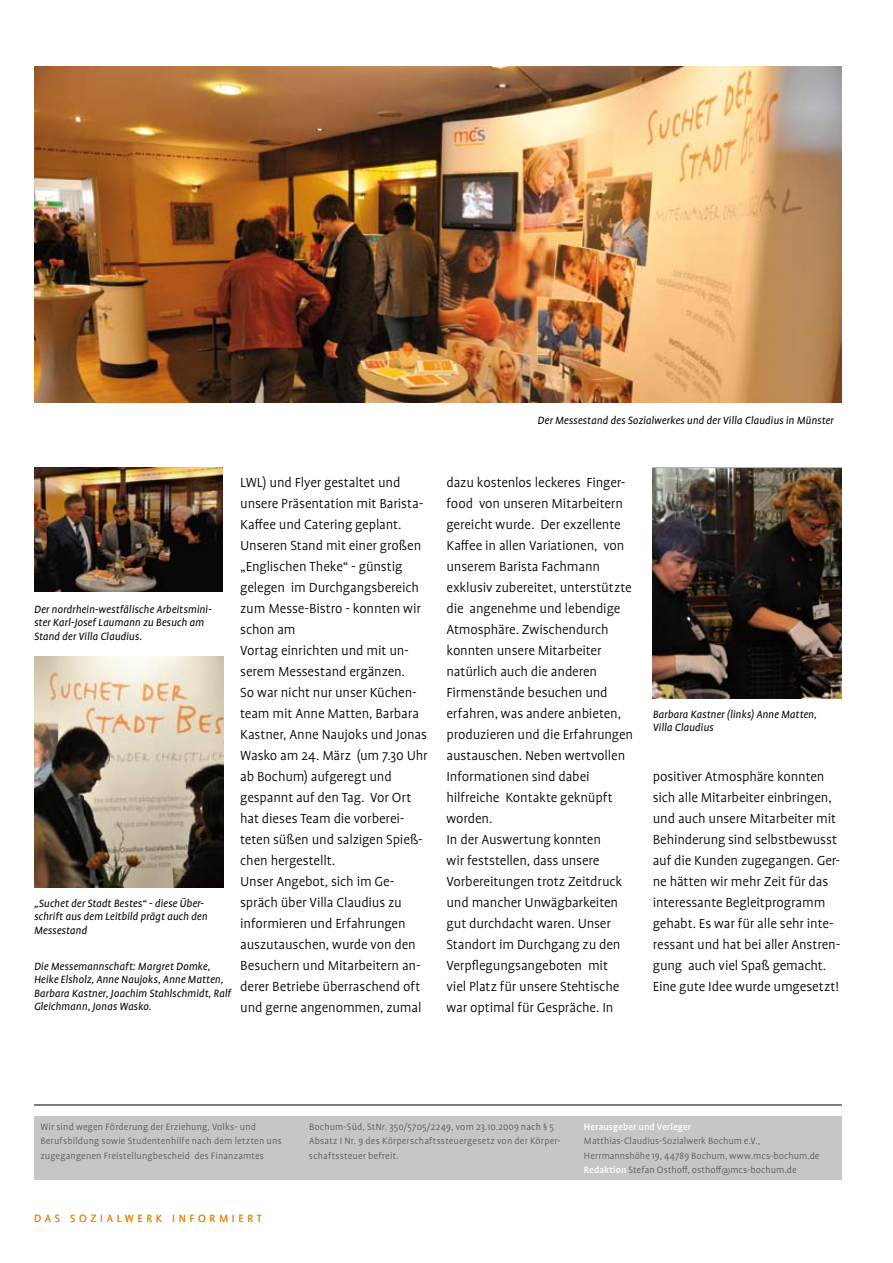
<style>
.page{position:relative;width:893px;height:1263px;background:#fff}
.page>*{position:absolute;margin:0;border:0;box-sizing:border-box;transform-origin:0 0}
.t1{font:300 15px/21px "Profile OT";letter-spacing:-.01em;color:#000}
.t2{font:italic 12px/13.5px "Profile OT";letter-spacing:-.005em;color:#000}
.t3{font:300 12px "Profile OT";letter-spacing:.31em;color:#ee7f00}
.t4{font:300 10.5px/14.2px "Profile OT";letter-spacing:.01em;color:#58585a}
.t5{font:500 10.5px "Profile OT";color:#fff}
.s1{font-weight:500;color:#fff}
</style>
<div class="page">
<img style="left:34px;top:67px;width:808px;height:336px">
<div style="left:34px;top:1116px;width:808px;height:63px;background:#c5c6c8"></div>
<hr style="left:34px;top:1104px;width:808px;height:1px;background:#000">
<img style="left:34px;top:657px;width:189px;height:231px">
<img style="left:34px;top:468px;width:189px;height:124px">
<img style="left:653px;top:468px;width:189px;height:231px">
<p class="t2" style="left:538px;top:414px;width:298px">Der Messestand des Sozialwerkes und der Villa Claudius in Münster</p>
<p class="t2" style="left:34px;top:603px;width:179px">Der nordrhein-westfälische Arbeitsmini&shy;ster Karl-Josef Laumann zu Besuch am<br>Stand der Villa Claudius.</p>
<p class="t2" style="left:34px;top:897px;width:175px">„Suchet der Stadt Bestes“ - diese Über&shy;schrift aus dem Leitbild prägt auch den<br>Messestand</p>
<p class="t2" style="left:34px;top:960px;width:199px">Die Messemannschaft: Margret Domke, Heike Elsholz, Anne Naujoks, Anne Matten, Barbara Kastner, Joachim Stahlschmidt, Ralf Gleichmann, Jonas Wasko.</p>
<p class="t1" style="left:240px;top:472px;width:189px">LWL) und Flyer gestaltet und unsere Präsentation mit Barista-<br>Kaffee und Catering geplant.<br>Unseren Stand mit einer großen „Englischen Theke“ - günstig gelegen im Durchgangsbereich zum Messe-Bistro - konnten wir schon am<br>Vortag einrichten und mit un&shy;serem Messestand ergänzen.<br>So war nicht nur unser Küchen&shy;team mit Anne Matten, Barbara<br>Kastner, Anne Naujoks und Jonas<br>Wasko am 24. März (um 7.30 Uhr ab Bochum) aufgeregt und gespannt auf den Tag. Vor Ort hat dieses Team die vorberei&shy;teten süßen und salzigen Spieß&shy;chen hergestellt.<br>Unser Angebot, sich im Ge&shy;spräch über Villa Claudius zu informieren und Erfahrungen auszutauschen, wurde von den<br>Besuchern und Mitarbeitern an&shy;derer Betriebe überraschend oft und gerne angenommen, zumal</p>
<p class="t1" style="left:446px;top:472px;width:188px">dazu kostenlos leckeres Finger&shy;food von unseren Mitarbeitern gereicht wurde. Der exzellente<br>Kaffee in allen Variationen, von unserem Barista Fachmann exklusiv zubereitet, unterstützte die angenehme und lebendige<br>Atmosphäre. Zwischendurch konnten unsere Mitarbeiter natürlich auch die anderen<br>Firmenstände besuchen und erfahren, was andere anbieten, produzieren und die Erfahrungen austauschen. Neben wertvollen<br>I nformationen sind dabei hilfreiche Kontakte geknüpft worden.<br>I n der Auswertung konnten<br>wir feststellen, dass unsere<br>Vorbereitungen trotz Zeitdruck und mancher Unwägbarkeiten gut durchdacht waren. Unser<br>Standort im Durchgang zu den<br>Verpflegungsangeboten mit<br>viel Platz für unsere Stehtische war optimal für Gespräche. I n</p>
<p class="t2" style="left:653px;top:708px;width:166px">Barbara Kastner (links) Anne Matten,<br>Villa Claudius</p>
<p class="t1" style="left:653px;top:766px;width:189px">positiver Atmosphäre konnten sich alle Mitarbeiter einbringen, und auch unsere Mitarbeiter mit<br>Behinderung sind selbstbewusst auf die Kunden zugegangen. Ger&shy;ne hätten wir mehr Zeit für das interessante Begleitprogramm gehabt. Es war für alle sehr inte&shy;ressant und hat bei aller Anstren&shy;gung auch viel Spaß gemacht.<br>Eine gute I dee wurde umgesetzt!</p>
<p class="t4" style="left:40px;top:1120px;width:243px">Wir sind wegen Förderung der Erziehung, Volks- und<br>Berufsbildung sowie Studentenhilfe nach dem letzten uns zugegangenen Freistellungbescheid des Finanzamtes</p>
<p class="t4" style="left:309px;top:1120px;width:253px">Bochum-Süd, StN r. 350/5705/2249, vom 23.10.2009 nach § 5<br>Absatz I N r. 9 des Körperschaftssteuergesetz von der Körper&shy;schaftssteuer befreit.</p>
<p class="t5" style="left:584px;top:1121px;width:109px">Herausgeber und Verleger</p>
<p class="t4" style="left:584px;top:1134px;width:237px">Matthias-Claudius-Sozialwerk Bochum e.V.,<br>Herrmannshöhe 19, 44789 Bochum, www.mcs-bochum.de<br><span class="s1">Redaktion</span> Stefan Osthoff, osthoff@mcs-bochum.de</p>
<p class="t3" style="left:34px;top:1212px;width:229px">d as Sozialwerk informiert</p>
</div>
